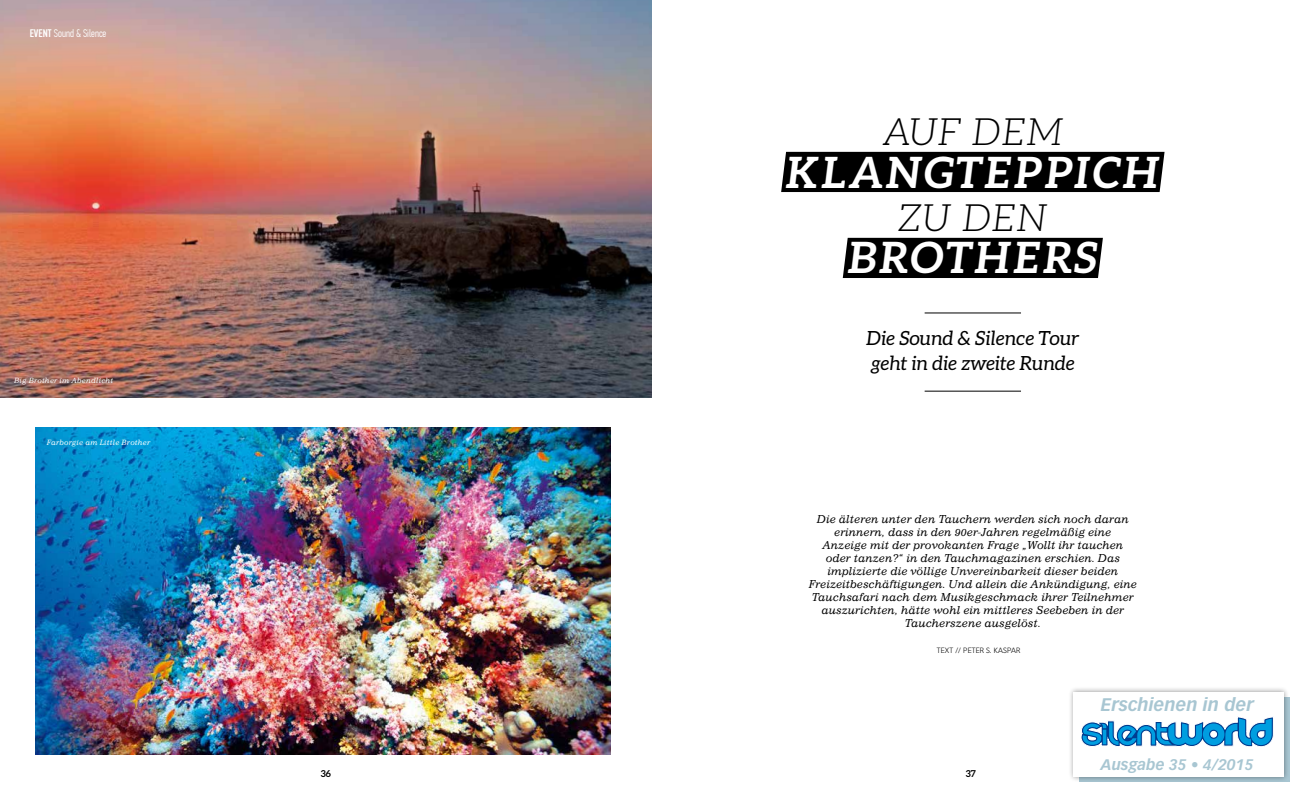
<style>
.page{position:relative;width:1304px;height:794px;background:#fff}
.page>*{position:absolute;margin:0;border:0;box-sizing:border-box;transform-origin:0 0}
.t1{font:italic 700 43.1px "Aleo";letter-spacing:.03em;color:#fff}
.t2{font:italic 300 37.7px "Aleo";letter-spacing:.03em;color:#000}
.t3{font:italic 19.5px/24.4px "Aleo";letter-spacing:.01em;color:#000}
.t4{font:italic 700 17.9px "Vectora LH";color:#a8c6d2}
.t5{font:italic 700 15px "Vectora LH";color:#a8c6d2}
.t6{font:italic 11px/13px "Impressum";color:#000;text-align:center}
.t7{font:300 11px "PF Din Text Comp Pro";color:#fff}
.t8{font:700 9.5px "Aleo";color:#000}
.t9{font:300 7.5px "Vectora LH";letter-spacing:.015em;color:#000}
.t10{font:italic 7.3px "Impressum";letter-spacing:.015em;color:#fff}
.s1{font-weight:500}
</style>
<div class="page">
<img style="left:0;top:0;width:652px;height:397px">
<img style="left:36px;top:427px;width:574px;height:327px">
<svg style="left:781px;top:152px;width:384px;height:126px;fill:#000"></svg>
<hr style="left:925px;top:312px;width:96px;height:1px;background:#000">
<hr style="left:925px;top:391px;width:96px;height:1px;background:#000">
<div style="left:1068px;top:686px;width:222px;height:96px;background:#000;opacity:.4"></div>
<div style="left:1074px;top:692px;width:210px;height:84px;background:#fff"></div>
<svg style="left:1080px;top:717px;width:194px;height:65px"></svg>
<p class="t7" style="left:30px;top:27px;width:78px"><span class="s1">EVENT</span> Sound &amp; Silence</p>
<p class="t10" style="left:14px;top:376px;width:101px">Big Brother im Abendlicht</p>
<p class="t10" style="left:47px;top:437px;width:105px">Farborgie am Little Brother</p>
<h2 class="t2" style="left:882px;top:112px;width:183px">AUF DEM</h2>
<h1 class="t1" style="left:785px;top:148px;width:377px">KLANGTEPPICH</h1>
<h2 class="t2" style="left:898px;top:197px;width:151px">ZU DEN</h2>
<h1 class="t1" style="left:847px;top:233px;width:253px">BROTHERS</h1>
<h3 class="t3" style="left:866px;top:326px;width:214px">Die Sound &amp; Silence Tour geht in die zweite Runde</h3>
<p class="t6" style="left:809px;top:512px;width:330px">Die älteren unter den Tauchern werden sich noch daran erinnern, dass in den 90er-Jahren regelmäßig eine<br>Anzeige mit der provokanten Frage „Wollt ihr tauchen oder tanzen?“ in den Tauchmagazinen erschien. Das implizierte die völlige Unvereinbarkeit dieser beiden Freizeitbeschäftigungen. Und allein die Ankündigung, eine Tauchsafari nach dem Musikgeschmack ihrer Teilnehmer auszurichten, hätte wohl ein mittleres Seebeben in der Taucherszene ausgelöst.</p>
<p class="t9" style="left:937px;top:645px;width:85px">TEXT // PETER S. KASPAR</p>
<p class="t8" style="left:321px;top:767px;width:12px">36</p>
<p class="t8" style="left:966px;top:767px;width:12px">37</p>
<h3 class="t4" style="left:1101px;top:694px;width:154px">Erschienen in der</h3>
<h3 class="t5" style="left:1101px;top:755px;width:154px">Ausgabe 35 • 4/2015</h3>
</div>
